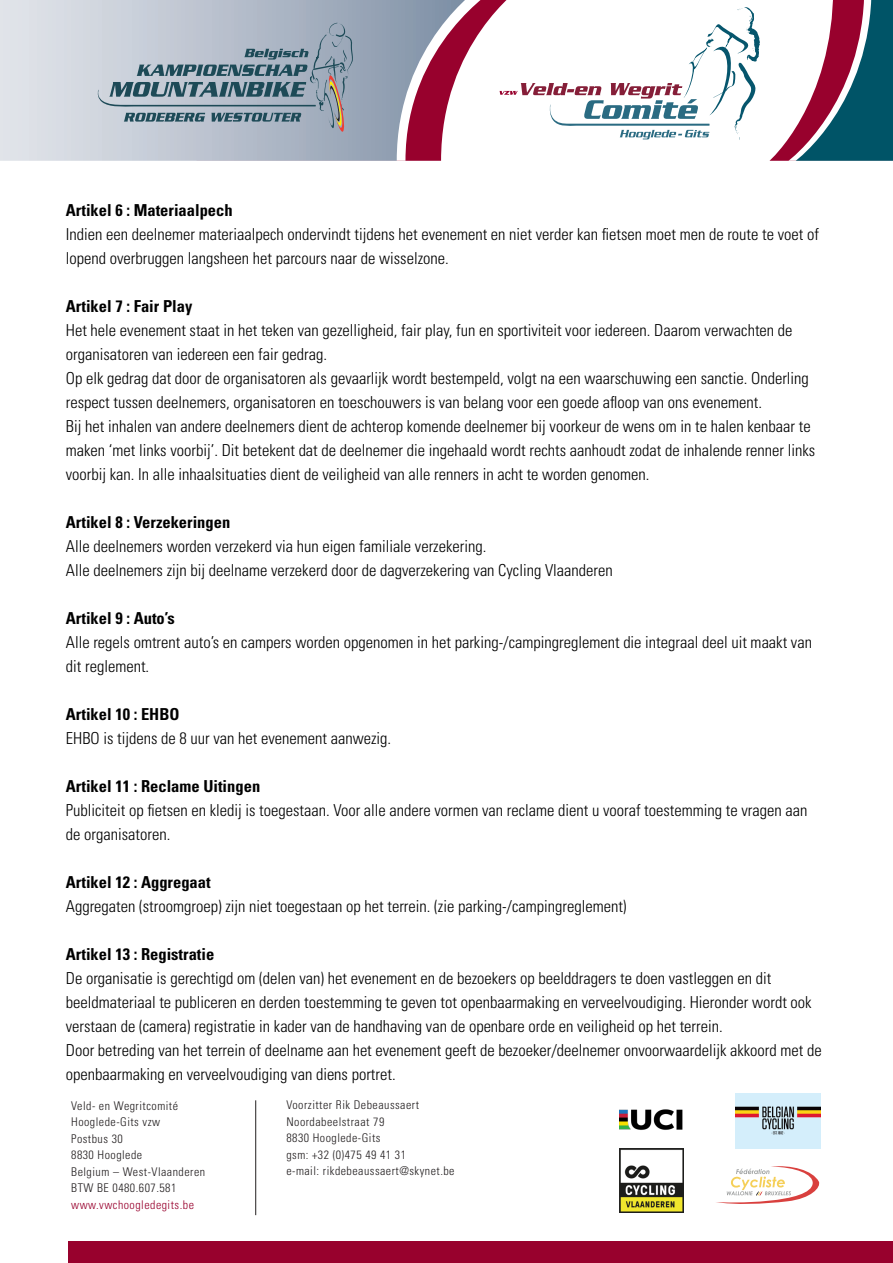
<style>
.page{position:relative;width:893px;height:1263px;background:#fff}
.page>*{position:absolute;margin:0;border:0;box-sizing:border-box;transform-origin:0 0}
.t1{font:300 condensed 16.5px/24px "Univers LT Std";color:#000}
.t2{font:700 condensed 16.5px "Univers LT Std";color:#000}
.t3{font:300 condensed 12px/16.5px "Univers LT Std";letter-spacing:.04em;color:#231f20}
.t4{font:300 condensed 12px "Univers LT Std";letter-spacing:.04em;color:#98012d}
</style>
<div class="page">
<svg style="left:505px;top:7px;width:255px;height:133px"></svg>
<svg style="left:0;top:0;width:484px;height:161px;background:#bfb6c4"></svg>
<svg style="left:769px;top:0;width:124px;height:161px"></svg>
<div style="left:68px;top:1241px;width:825px;height:22px;background:#98012d"></div>
<svg style="left:98px;top:23px;width:255px;height:109px;background:#9ba9b6"></svg>
<hr style="left:255px;top:1100px;width:1px;height:115px;background:#231f20">
<img style="left:620px;top:1109px;width:63px;height:21px">
<img style="left:736px;top:1093px;width:85px;height:55px">
<img style="left:620px;top:1149px;width:64px;height:63px">
<svg style="left:716px;top:1166px;width:103px;height:38px"></svg>
<p class="t2" style="left:66px;top:200px;width:168px">Artikel 6 : Materiaalpech</p>
<p class="t1" style="left:66px;top:222px;width:755px">Indien een deelnemer materiaalpech ondervindt tijdens het evenement en niet verder kan fietsen moet men de route te voet of lopend overbruggen langsheen het parcours naar de wisselzone.</p>
<p class="t2" style="left:66px;top:296px;width:128px">Artikel 7 : Fair Play</p>
<p class="t1" style="left:66px;top:318px;width:728px">Het hele evenement staat in het teken van gezelligheid, fair play, fun en sportiviteit voor iedereen. Daarom verwachten de organisatoren van iedereen een fair gedrag.</p>
<p class="t1" style="left:66px;top:366px;width:744px">Op elk gedrag dat door de organisatoren als gevaarlijk wordt bestempeld, volgt na een waarschuwing een sanctie. Onderling respect tussen deelnemers, organisatoren en toeschouwers is van belang voor een goede afloop van ons evenement.</p>
<p class="t1" style="left:66px;top:414px;width:751px">Bij het inhalen van andere deelnemers dient de achterop komende deelnemer bij voorkeur de wens om in te halen kenbaar te maken ‘met links voorbij’. Dit betekent dat de deelnemer die ingehaald wordt rechts aanhoudt zodat de inhalende renner links voorbij kan. In alle inhaalsituaties dient de veiligheid van alle renners in acht te worden genomen.</p>
<p class="t2" style="left:66px;top:512px;width:166px">Artikel 8 : Verzekeringen</p>
<p class="t1" style="left:66px;top:534px;width:422px">Alle deelnemers worden verzekerd via hun eigen familiale verzekering.</p>
<p class="t1" style="left:66px;top:558px;width:548px">Alle deelnemers zijn bij deelname verzekerd door de dagverzekering van Cycling Vlaanderen</p>
<p class="t2" style="left:66px;top:608px;width:110px">Artikel 9 : Auto’s</p>
<p class="t1" style="left:66px;top:630px;width:748px">Alle regels omtrent auto’s en campers worden opgenomen in het parking-/campingreglement die integraal deel uit maakt van dit reglement.</p>
<p class="t2" style="left:66px;top:704px;width:115px">Artikel 10 : EHBO</p>
<p class="t1" style="left:66px;top:726px;width:327px">EHBO is tijdens de 8 uur van het evenement aanwezig.</p>
<p class="t2" style="left:66px;top:776px;width:196px">Artikel 11 : Reclame Uitingen</p>
<p class="t1" style="left:66px;top:798px;width:743px">Publiciteit op fietsen en kledij is toegestaan. Voor alle andere vormen van reclame dient u vooraf toestemming te vragen aan de organisatoren.</p>
<p class="t2" style="left:66px;top:872px;width:146px">Artikel 12 : Aggregaat</p>
<p class="t1" style="left:66px;top:894px;width:562px">Aggregaten (stroomgroep) zijn niet toegestaan op het terrein. (zie parking-/campingreglement)</p>
<p class="t2" style="left:66px;top:944px;width:150px">Artikel 13 : Registratie</p>
<p class="t1" style="left:66px;top:966px;width:747px">De organisatie is gerechtigd om (delen van) het evenement en de bezoekers op beelddragers te doen vastleggen en dit beeldmateriaal te publiceren en derden toestemming te geven tot openbaarmaking en verveelvoudiging. Hieronder wordt ook verstaan de (camera) registratie in kader van de handhaving van de openbare orde en veiligheid op het terrein.</p>
<p class="t1" style="left:66px;top:1038px;width:757px">Door betreding van het terrein of deelname aan het evenement geeft de bezoeker/deelnemer onvoorwaardelijk akkoord met de openbaarmaking en verveelvoudiging van diens portret.</p>
<p class="t3" style="left:71px;top:1097px;width:135px">Veld- en Wegritcomité<br>Hooglede-Gits vzw<br>Postbus 30<br>8830 Hooglede<br>Belgium – West-Vlaanderen<br>BTW BE 0480.607.581</p>
<p class="t4" style="left:71px;top:1197px;width:124px">www.vwchoogledegits.be</p>
<p class="t3" style="left:286px;top:1096px;width:170px">Voorzitter Rik Debeaussaert<br>Noordabeelstraat 79<br>8830 Hooglede-Gits<br>gsm: +32 (0)475 49 41 31<br>e-mail: rikdebeaussaert@skynet.be</p>
</div>
